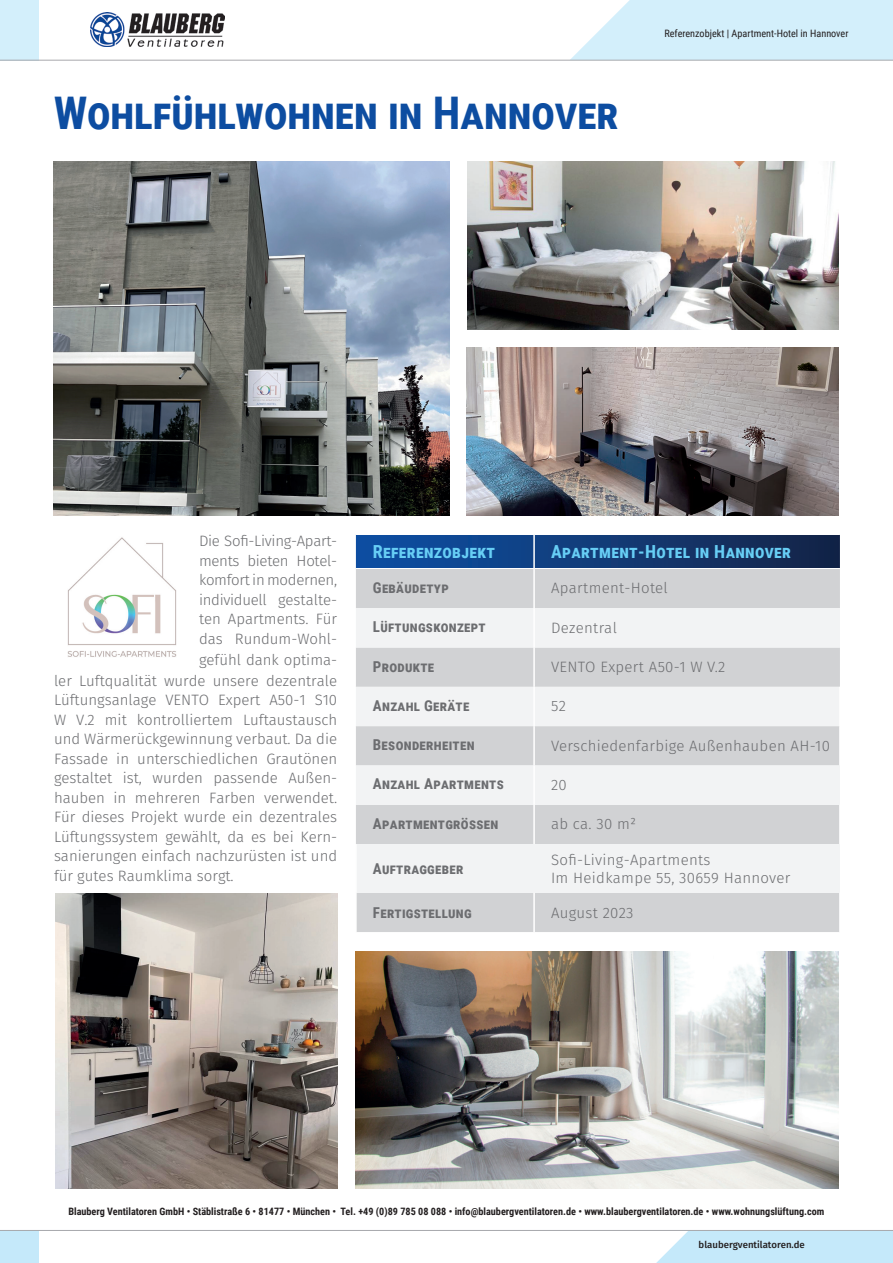
<style>
.page{position:relative;width:893px;height:1263px;background:#fff}
.page>*{position:absolute;margin:0;border:0;box-sizing:border-box;transform-origin:0 0}
.t1{font:700 45px "Roboto Condensed";color:#0d4da1}
.t2{font:700 18px "Roboto Condensed";letter-spacing:.02em;color:#67cef5}
.t3{font:300 15px/19.5px "Fira Sans";color:#6c6d70;text-align:justify}
.t4{font:300 15px/18px "Fira Sans";letter-spacing:.02em;color:#6c6d70}
.t5{font:700 15px "Roboto Condensed";letter-spacing:.02em;color:#6c6d70}
.t6{font:700 10.2px "Roboto Condensed";color:#231f20}
.t7{font:10.2px "Roboto Condensed";color:#231f20}
.t8{font:500 9.6px "Fira Sans";color:#231f20}
</style>
<div class="page">
<img style="left:467px;top:162px;width:372px;height:168px">
<img style="left:467px;top:348px;width:372px;height:168px">
<img style="left:355px;top:952px;width:484px;height:237px">
<img style="left:55px;top:893px;width:282px;height:296px">
<img style="left:54px;top:162px;width:395px;height:354px">
<svg style="left:356px;top:535px;width:484px;height:33px;background:#113a77"></svg>
<div style="left:356px;top:569px;width:484px;height:363px;background:#d1d2d4"></div>
<svg style="left:356px;top:608px;width:484px;height:285px;fill:#f2f3f4"></svg>
<hr style="left:533px;top:535px;width:2px;height:33px;background:#fff">
<hr style="left:533px;top:569px;width:2px;height:39px;background:#fff">
<hr style="left:533px;top:608px;width:2px;height:39px;background:#fff">
<hr style="left:533px;top:647px;width:2px;height:40px;background:#fff">
<hr style="left:533px;top:805px;width:2px;height:39px;background:#fff">
<hr style="left:839px;top:805px;width:2px;height:39px;background:#fff">
<hr style="left:533px;top:765px;width:2px;height:40px;background:#fff">
<hr style="left:355px;top:893px;width:2px;height:39px;background:#fff">
<hr style="left:533px;top:893px;width:2px;height:39px;background:#fff">
<hr style="left:839px;top:893px;width:2px;height:39px;background:#fff">
<hr style="left:355px;top:844px;width:2px;height:49px;background:#fff">
<hr style="left:533px;top:687px;width:2px;height:39px;background:#fff">
<hr style="left:839px;top:687px;width:2px;height:39px;background:#fff">
<hr style="left:533px;top:726px;width:2px;height:39px;background:#fff">
<hr style="left:839px;top:726px;width:2px;height:39px;background:#fff">
<div style="left:656px;top:1231px;width:237px;height:32px;background:#c5e9fa"></div>
<div style="left:0;top:1230px;width:39px;height:33px;background:#c5e9fa"></div>
<hr style="left:0;top:1230px;width:893px;height:1px;background:#a8a9ad">
<svg style="left:570px;top:0;width:323px;height:60px;background:#d6f0fa"></svg>
<div style="left:0;top:0;width:39px;height:60px;background:#d3effb"></div>
<img style="left:91px;top:13px;width:133px;height:34px">
<hr style="left:0;top:60px;width:893px;height:1px;background:#a8a9ad">
<img style="left:68px;top:537px;width:109px;height:120px">
<h1 class="t1" style="left:54px;top:82px;width:566px">WOHLFÜHLWOHNEN IN HANNOVER</h1>
<p class="t7" style="left:664px;top:26px;width:186px">Referenzobjekt | Apartment-Hotel in Hannover</p>
<p class="t3" style="left:199px;top:532px;width:140px">Die Sofi-Living-Apart&shy;ments bieten Hotel&shy;komfort in modernen, individuell gestalte&shy;ten Apartments. Für das Rundum-Wohl-</p>
<p class="t3" style="left:54px;top:650px;width:285px;line-height:21px;text-align:right">gefühl dank optima-<br>ler Luftqualität wurde unsere dezentrale</p>
<p class="t3" style="left:54px;top:691px;width:285px">Lüftungsanlage VENTO Expert A50-1 S10<br>W V.2 mit kontrolliertem Luftaustausch und Wärmerückgewinnung verbaut. Da die Fassade in unterschiedlichen Grautönen gestaltet ist, wurden passende Außen&shy;hauben in mehreren Farben verwendet.<br>Für dieses Projekt wurde ein dezentrales Lüftungssystem gewählt, da es bei Kern&shy;sanierungen einfach nachzurüsten ist und für gutes Raumklima sorgt.</p>
<p class="t2" style="left:373px;top:539px;width:124px">REFERENZOBJEKT</p>
<p class="t2" style="left:551px;top:539px;width:241px">APARTMENT-HOTEL IN HANNOVER</p>
<p class="t5" style="left:373px;top:577px;width:77px">GEBÄUDETYP</p>
<p class="t4" style="left:551px;top:580px;width:118px">Apartment-Hotel</p>
<p class="t5" style="left:373px;top:617px;width:114px">LÜFTUNGSKONZEPT</p>
<p class="t4" style="left:551px;top:619px;width:67px">Dezentral</p>
<p class="t5" style="left:373px;top:656px;width:63px">PRODUKTE</p>
<p class="t4" style="left:551px;top:659px;width:176px">VENTO Expert A50-1 W V.2</p>
<p class="t5" style="left:373px;top:695px;width:98px">ANZAHL GERÄTE</p>
<p class="t3" style="left:551px;top:697px;width:16px">52</p>
<p class="t5" style="left:373px;top:734px;width:103px">BESONDERHEITEN</p>
<p class="t4" style="left:551px;top:737px;width:280px">Verschiedenfarbige Außenhauben AH-10</p>
<p class="t5" style="left:373px;top:774px;width:132px">ANZAHL APARTMENTS</p>
<p class="t3" style="left:551px;top:776px;width:17px">20</p>
<p class="t5" style="left:373px;top:813px;width:127px">APARTMENTGRÖSSEN</p>
<p class="t3" style="left:551px;top:815px;width:87px">ab ca. 30 m²</p>
<p class="t5" style="left:373px;top:858px;width:92px">AUFTRAGGEBER</p>
<p class="t4" style="left:551px;top:852px;width:241px">Sofi-Living-Apartments<br>Im Heidkampe 55, 30659 Hannover</p>
<p class="t5" style="left:373px;top:902px;width:100px">FERTIGSTELLUNG</p>
<p class="t4" style="left:551px;top:905px;width:84px">August 2023</p>
<p class="t6" style="left:68px;top:1204px;width:758px">Blauberg Ventilatoren GmbH • Stäblistraße 6 • 81477 • München • Tel. +49 (0)89 785 08 088 • info@blaubergventilatoren.de • www.blaubergventilatoren.de • www.wohnungslüftung.com</p>
<p class="t8" style="left:699px;top:1238px;width:108px">blaubergventilatoren.de</p>
</div>
